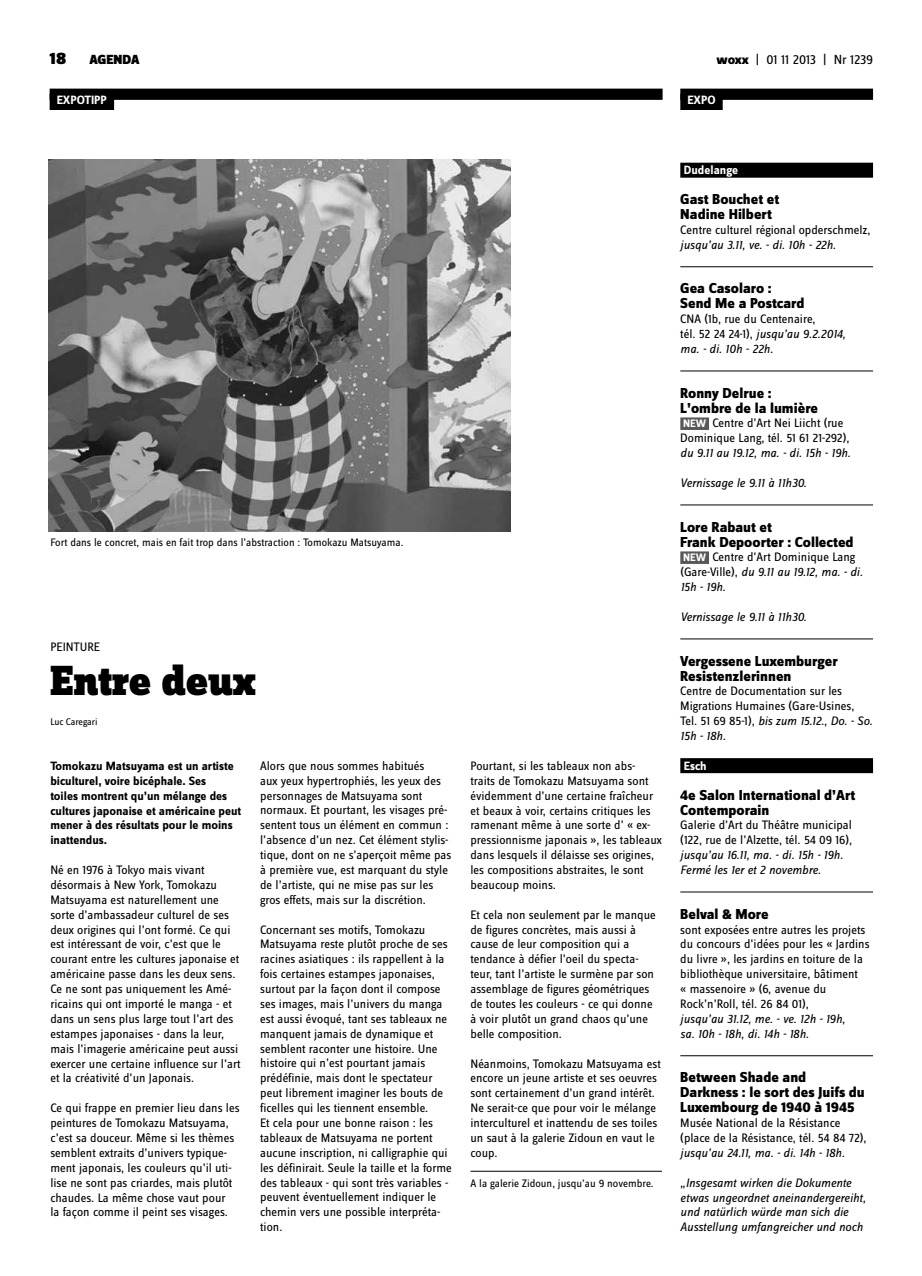
<style>
.page{position:relative;width:922px;height:1276px;background:#fff}
.page>*{position:absolute;margin:0;border:0;box-sizing:border-box;transform-origin:0 0}
.t1{font:900 43.75px "Zine Slab Dis";letter-spacing:-.01em;color:#000}
.t2{font:900 17.5px "Zine Sans Dis";color:#000}
.t3{font:800 15px/14.9px "Zine Sans Dis";color:#000}
.t4{font:13.75px "Zine Sans Dis";letter-spacing:-.01em;color:#000}
.t5{font:900 13.75px "Zine Sans Dis";color:#000}
.t6{font:12.75px/14.9px "Zine Sans Dis";color:#000}
.t7{font:italic 12.75px/14.9px "Zine Sans Dis";color:#000}
.t8{font:700 12.5px/14.9px "Zine Sans Dis";color:#000}
.t9{font:700 12.5px "Zine Sans Dis";color:#fff}
.t10{font:11.25px "Zine Sans Dis";color:#000}
.t11{font:10px "Zine Sans Dis";color:#000}
.s1{font-weight:800}
.s2{font-style:italic}
.s3{font-weight:700;font-size:11.25px;color:#fff}
</style>
<div class="page">
<div style="left:50px;top:89px;width:612px;height:11px;background:#000"></div>
<div style="left:50px;top:94px;width:64px;height:16px;background:#000"></div>
<div style="left:680px;top:89px;width:192px;height:11px;background:#000"></div>
<div style="left:680px;top:94px;width:42px;height:16px;background:#000"></div>
<img style="left:49px;top:159px;width:462px;height:373px">
<div style="left:680px;top:163px;width:192px;height:15px;background:#000"></div>
<hr style="left:680px;top:266px;width:192px;height:1px;background:#000">
<hr style="left:680px;top:371px;width:192px;height:1px;background:#000">
<div style="left:680px;top:417px;width:28px;height:13px;background:#58585a"></div>
<hr style="left:680px;top:505px;width:192px;height:1px;background:#000">
<div style="left:680px;top:551px;width:28px;height:13px;background:#58585a"></div>
<hr style="left:680px;top:639px;width:192px;height:1px;background:#000">
<div style="left:680px;top:758px;width:192px;height:15px;background:#000"></div>
<hr style="left:680px;top:892px;width:192px;height:1px;background:#000">
<hr style="left:680px;top:1055px;width:192px;height:1px;background:#000">
<hr style="left:470px;top:1171px;width:191px;height:1px;background:#000">
<h2 class="t2" style="left:50px;top:49px;width:18px">18</h2>
<p class="t5" style="left:89px;top:53px;width:52px">AGENDA</p>
<p class="t4" style="left:716px;top:53px;width:158px"><span class="s1">woxx</span> | 01 11 2013 | Nr 1239</p>
<p class="t9" style="left:57px;top:93px;width:52px">EXPOTIPP</p>
<p class="t9" style="left:687px;top:93px;width:30px">EXPO</p>
<p class="t10" style="left:50px;top:536px;width:354px">Fort dans le concret, mais en fait trop dans l’abstraction : Tomokazu Matsuyama.</p>
<p class="t6" style="left:50px;top:640px;width:51px">PEINTURE</p>
<h1 class="t1" style="left:50px;top:658px;width:207px">Entre deux</h1>
<p class="t11" style="left:50px;top:716px;width:49px">Luc Caregari</p>
<p class="t8" style="left:50px;top:759px;width:192px">Tomokazu Matsuyama est un artiste biculturel, voire bicéphale. Ses<br>toiles montrent qu’un mélange des cultures japonaise et américaine peut mener à des résultats pour le moins inattendus.</p>
<p class="t6" style="left:50px;top:863px;width:192px">Né en 1976 à Tokyo mais vivant désormais à New York, Tomokazu Matsuyama est naturellement une sorte d’ambassadeur culturel de ses deux origines qui l’ont formé. Ce qui est intéressant de voir, c’est que le courant entre les cultures japonaise et américaine passe dans les deux sens.<br>Ce ne sont pas uniquement les Amé&shy;ricains qui ont importé le manga - et dans un sens plus large tout l’art des estampes japonaises - dans la leur, mais l’imagerie américaine peut aussi exercer une certaine influence sur l’art et la créativité d’un Japonais.</p>
<p class="t6" style="left:50px;top:1101px;width:191px">Ce qui frappe en premier lieu dans les peintures de Tomokazu Matsuyama, c’est sa douceur. Même si les thèmes semblent extraits d’univers typique&shy;ment japonais, les couleurs qu’il uti&shy;lise ne sont pas criardes, mais plutôt chaudes. La même chose vaut pour<br>la façon comme il peint ses visages.</p>
<p class="t6" style="left:260px;top:759px;width:193px">Alors que nous sommes habitués<br>aux yeux hypertrophiés, les yeux des personnages de Matsuyama sont normaux. Et pourtant, les visages pré&shy;sentent tous un élément en commun : l’absence d’un nez. Cet élément stylis&shy;tique, dont on ne s’aperçoit même pas à première vue, est marquant du style de l’artiste, qui ne mise pas sur les gros effets, mais sur la discrétion.</p>
<p class="t6" style="left:260px;top:922px;width:193px">Concernant ses motifs, Tomokazu Matsuyama reste plutôt proche de ses racines asiatiques : ils rappellent à la fois certaines estampes japonaises, surtout par la façon dont il compose ses images, mais l’univers du manga est aussi évoqué, tant ses tableaux ne manquent jamais de dynamique et semblent raconter une histoire. Une histoire qui n’est pourtant jamais prédéfinie, mais dont le spectateur peut librement imaginer les bouts de ficelles qui les tiennent ensemble.<br>Et cela pour une bonne raison : les tableaux de Matsuyama ne portent aucune inscription, ni calligraphie qui les définirait. Seule la taille et la forme des tableaux - qui sont très variables - peuvent éventuellement indiquer le chemin vers une possible interpréta&shy;tion.</p>
<p class="t6" style="left:470px;top:759px;width:193px">Pourtant, si les tableaux non abs&shy;traits de Tomokazu Matsuyama sont évidemment d’une certaine fraîcheur et beaux à voir, certains critiques les ramenant même à une sorte d’ « ex&shy;pressionnisme japonais », les tableaux dans lesquels il délaisse ses origines, les compositions abstraites, le sont beaucoup moins.</p>
<p class="t6" style="left:470px;top:908px;width:187px">Et cela non seulement par le manque de figures concrètes, mais aussi à cause de leur composition qui a tendance à défier l’oeil du specta&shy;teur, tant l’artiste le surmène par son assemblage de figures géométriques de toutes les couleurs - ce qui donne à voir plutôt un grand chaos qu’une belle composition.</p>
<p class="t6" style="left:470px;top:1056px;width:192px">Néanmoins, Tomokazu Matsuyama est encore un jeune artiste et ses oeuvres sont certainement d’un grand intérêt.<br>Ne serait-ce que pour voir le mélange interculturel et inattendu de ses toiles un saut à la galerie Zidoun en vaut le coup.</p>
<p class="t10" style="left:470px;top:1177px;width:184px">A la galerie Zidoun, jusqu’au 9 novembre.</p>
<p class="t9" style="left:683px;top:164px;width:56px">Dudelange</p>
<p class="t3" style="left:680px;top:193px;width:100px">Gast Bouchet et<br>Nadine Hilbert</p>
<p class="t6" style="left:680px;top:223px;width:192px">Centre culturel régional opderschmelz,</p>
<p class="t7" style="left:680px;top:237px;width:157px">jusqu’au 3.11, ve. - di. 10h - 22h.</p>
<p class="t3" style="left:680px;top:282px;width:126px">Gea Casolaro :<br>Send Me a Postcard</p>
<p class="t6" style="left:680px;top:312px;width:167px">CNA (1b, rue du Centenaire,<br>tél. 52 24 24-1), <span class="s2">jusqu’au 9.2.2014, ma. - di. 10h - 22h.</span></p>
<p class="t3" style="left:680px;top:386px;width:139px">Ronny Delrue :<br>L’ombre de la lumière</p>
<p class="t6" style="left:680px;top:416px;width:171px"><span class="s3">NEW</span> Centre d’Art Nei Liicht (rue<br>Dominique Lang, tél. 51 61 21-292),</p>
<p class="t7" style="left:680px;top:446px;width:172px">du 9.11 au 19.12, ma. - di. 15h - 19h.</p>
<p class="t7" style="left:680px;top:475px;width:128px">Vernissage le 9.11 à 11h30.</p>
<p class="t3" style="left:680px;top:520px;width:175px">Lore Rabaut et<br>Frank Depoorter : Collected</p>
<p class="t6" style="left:680px;top:550px;width:184px"><span class="s3">NEW</span> Centre d’Art Dominique Lang (Gare-Ville), <span class="s2">du 9.11 au 19.12, ma. - di.<br>15h - 19h.</span></p>
<p class="t7" style="left:680px;top:609px;width:128px">Vernissage le 9.11 à 11h30.</p>
<p class="t3" style="left:680px;top:654px;width:159px">Vergessene Luxemburger<br>Resistenzlerinnen</p>
<p class="t6" style="left:680px;top:684px;width:193px">Centre de Documentation sur les<br>Migrations Humaines (Gare-Usines,<br>Tel. 51 69 85-1), <span class="s2">bis zum 15.12., Do. - So.<br>15h - 18h.</span></p>
<p class="t9" style="left:683px;top:759px;width:24px">Esch</p>
<p class="t3" style="left:680px;top:788px;width:176px">4e Salon International d’Art<br>Contemporain</p>
<p class="t6" style="left:680px;top:818px;width:173px">Galerie d’Art du Théâtre municipal (122, rue de l’Alzette, tél. 54 09 16),</p>
<p class="t7" style="left:680px;top:847px;width:164px">jusqu’au 16.11, ma. - di. 15h - 19h.<br>Fermé les 1er et 2 novembre.</p>
<p class="t3" style="left:680px;top:907px;width:90px">Belval &amp; More</p>
<p class="t6" style="left:680px;top:922px;width:191px">sont exposées entre autres les projets du concours d’idées pour les « Jardins du livre », les jardins en toiture de la bibliothèque universitaire, bâtiment<br>« massenoire » (6, avenue du Rock’n’Roll, tél. 26 84 01),</p>
<p class="t7" style="left:680px;top:1011px;width:166px">jusqu’au 31.12, me. - ve. 12h - 19h, sa. 10h - 18h, di. 14h - 18h.</p>
<p class="t3" style="left:680px;top:1071px;width:186px">Between Shade and<br>Darkness : le sort des Juifs du<br>Luxembourg de 1940 à 1945</p>
<p class="t6" style="left:680px;top:1116px;width:188px">Musée National de la Résistance (place de la Résistance, tél. 54 84 72),</p>
<p class="t7" style="left:680px;top:1145px;width:166px">jusqu’au 24.11, ma. - di. 14h - 18h.</p>
<p class="t7" style="left:680px;top:1175px;width:187px">„Insgesamt wirken die Dokumente etwas ungeordnet aneinandergereiht, und natürlich würde man sich die Ausstellung umfangreicher und noch</p>
</div>
